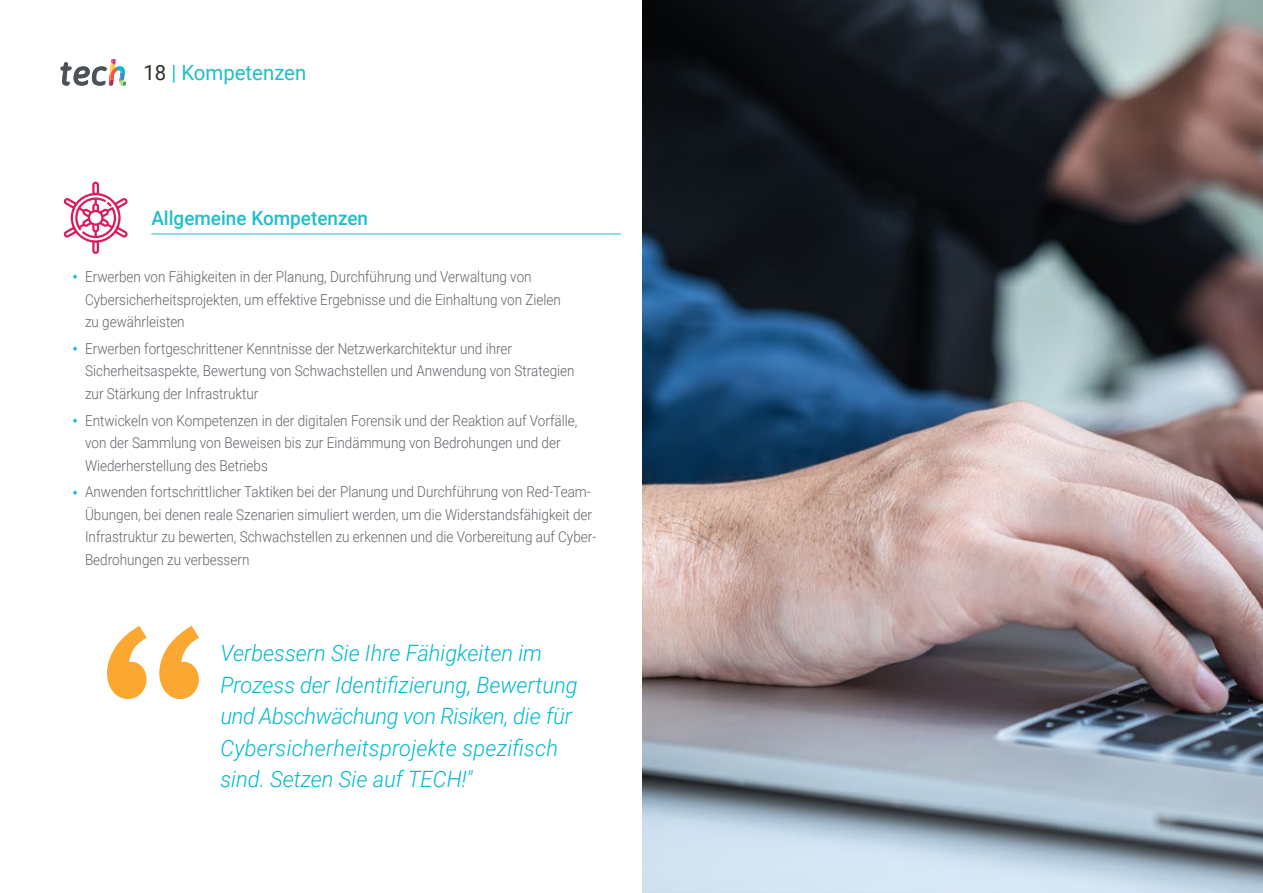
<style>
.page{position:relative;width:1263px;height:893px;background:#fff}
.page>*{position:absolute;margin:0;border:0;box-sizing:border-box;transform-origin:0 0}
.t1{font:italic 300 22.5px/31.5px "Roboto";color:#00bacf}
.t2{font:21px "Roboto";color:#20bec6}
.t3{font:500 19.5px "Roboto";color:#20bec6}
.t4{font:300 15px/22.5px "Roboto";color:#61646a;scale:.9 1}
.s1{color:#312e20}
</style>
<div class="page">
<hr style="left:151px;top:234px;width:470px;height:1px;background:#20bec6">
<svg style="left:63px;top:182px;width:65px;height:72px"></svg>
<img style="left:642px;top:0;width:621px;height:893px">
<svg style="left:107px;top:626px;width:92px;height:73px"></svg>
<svg style="left:61px;top:59px;width:65px;height:27px"></svg>
<h2 class="t2" style="left:144px;top:57px;width:164px"><span class="s1">18</span> | Kompetenzen</h2>
<h3 class="t3" style="left:151px;top:205px;width:218px">Allgemeine Kompetenzen</h3>
<p class="t4" style="left:85px;top:265px;width:530px">Erwerben von Fähigkeiten in der Planung, Durchführung und Verwaltung von<br>Cybersicherheitsprojekten, um effektive Ergebnisse und die Einhaltung von Zielen zu gewährleisten</p>
<p class="t4" style="left:85px;top:337px;width:545px">Erwerben fortgeschrittener Kenntnisse der Netzwerkarchitektur und ihrer<br>Sicherheitsaspekte, Bewertung von Schwachstellen und Anwendung von Strategien zur Stärkung der Infrastruktur</p>
<p class="t4" style="left:85px;top:409px;width:549px">Entwickeln von Kompetenzen in der digitalen Forensik und der Reaktion auf Vorfälle, von der Sammlung von Beweisen bis zur Eindämmung von Bedrohungen und der<br>Wiederherstellung des Betriebs</p>
<p class="t4" style="left:85px;top:480px;width:569px">Anwenden fortschrittlicher Taktiken bei der Planung und Durchführung von Red-Team-Übungen, bei denen reale Szenarien simuliert werden, um die Widerstandsfähigkeit der Infrastruktur zu bewerten, Schwachstellen zu erkennen und die Vorbereitung auf Cyber-Bedrohungen zu verbessern</p>
<h1 class="t1" style="left:220px;top:637px;width:359px">Verbessern Sie Ihre Fähigkeiten im Prozess der Identifizierung, Bewertung und Abschwächung von Risiken, die für Cybersicherheitsprojekte spezifisch sind. Setzen Sie auf TECH!"</h1>
</div>
